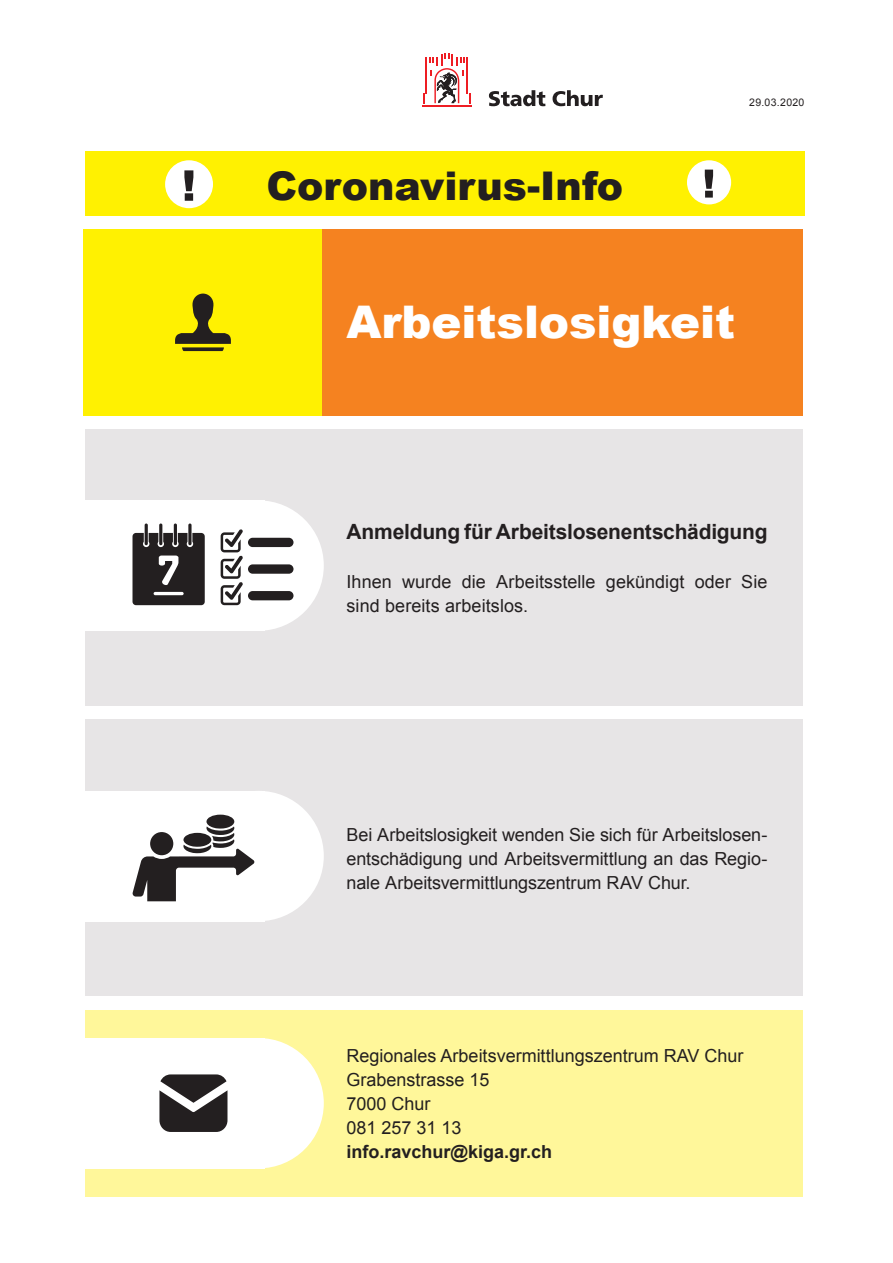
<style>
.page{position:relative;width:893px;height:1263px;background:#fff}
.page>*{position:absolute;margin:0;border:0;box-sizing:border-box;transform-origin:0 0}
.t1{font:900 45px "Arial";color:#fff}
.t2{font:900 39.6px "Arial";color:#231f20}
.t3{font:700 21px "Arial";letter-spacing:-.01em;color:#231f20}
.t4{font:18px/24px "Arial";color:#231f20}
.t5{font:700 18px "Arial";color:#231f20}
.t6{font:10.5px "Arial";letter-spacing:.03em;color:#231f20}
</style>
<div class="page">
<div style="left:85px;top:1010px;width:718px;height:186px;background:#fff79a"></div>
<div style="left:85px;top:229px;width:718px;height:186px;background:#f58220"></div>
<div style="left:85px;top:429px;width:718px;height:277px;background:#e7e5e6"></div>
<div style="left:85px;top:720px;width:718px;height:276px;background:#e7e5e6"></div>
<div style="left:193px;top:500px;width:131px;height:131px;background:#fff;border-radius:50%"></div>
<div style="left:193px;top:791px;width:131px;height:130px;background:#fff;border-radius:50%"></div>
<div style="left:193px;top:1038px;width:131px;height:130px;background:#fff;border-radius:50%"></div>
<div style="left:60px;top:791px;width:204px;height:130px;background:#fff"></div>
<div style="left:60px;top:1038px;width:204px;height:130px;background:#fff"></div>
<div style="left:60px;top:500px;width:204px;height:131px;background:#fff"></div>
<div style="left:84px;top:229px;width:238px;height:186px;background:#fff101"></div>
<svg style="left:132px;top:815px;width:123px;height:86px"></svg>
<svg style="left:188px;top:523px;width:4px;height:22px"></svg>
<hr style="left:174px;top:523px;width:3px;height:22px;background:#231f20;border-radius:2px">
<hr style="left:159px;top:523px;width:3px;height:22px;background:#231f20;border-radius:2px">
<hr style="left:145px;top:523px;width:3px;height:22px;background:#231f20;border-radius:2px">
<svg style="left:132px;top:533px;width:73px;height:72px;background:#3b3738"></svg>
<svg style="left:221px;top:529px;width:22px;height:76px"></svg>
<div style="left:248px;top:538px;width:45px;height:9px;background:#231f20;border-radius:5px"></div>
<div style="left:248px;top:564px;width:45px;height:10px;background:#231f20;border-radius:5px"></div>
<div style="left:248px;top:591px;width:45px;height:9px;background:#231f20;border-radius:5px"></div>
<svg style="left:159px;top:1074px;width:68px;height:58px"></svg>
<div style="left:85px;top:151px;width:719px;height:64px;background:#fff101"></div>
<div style="left:165px;top:160px;width:48px;height:48px;background:#fff;border-radius:50%"></div>
<svg style="left:184px;top:170px;width:9px;height:31px"></svg>
<div style="left:687px;top:160px;width:44px;height:44px;background:#fff;border-radius:50%"></div>
<svg style="left:705px;top:170px;width:8px;height:28px"></svg>
<svg style="left:489px;top:90px;width:114px;height:16px"></svg>
<hr style="left:422px;top:105px;width:50px;height:1px;background:#ee1d23">
<svg style="left:424px;top:54px;width:46px;height:49px"></svg>
<svg style="left:175px;top:294px;width:56px;height:57px"></svg>
<h2 class="t2" style="left:266px;top:157px;width:358px">Coronavirus-Info</h2>
<p class="t6" style="left:749px;top:96px;width:57px">29.03.2020</p>
<h1 class="t1" style="left:347px;top:290px;width:390px">Arbeitslosigkeit</h1>
<p class="t3" style="left:347px;top:517px;width:422px">Anmeldung für Arbeitslosenentschädigung</p>
<p class="t4" style="left:347px;top:570px;width:422px">Ihnen wurde die Arbeitsstelle gekündigt oder Sie sind bereits arbeitslos.</p>
<p class="t4" style="left:347px;top:822px;width:422px;text-align:justify">Bei Arbeitslosigkeit wenden Sie sich für Arbeitslosen&shy;entschädigung und Arbeitsvermittlung an das Regio&shy;nale Arbeitsvermittlungszentrum RAV Chur.</p>
<p class="t4" style="left:347px;top:1043px;width:398px">Regionales Arbeitsvermittlungszentrum RAV Chur<br>Grabenstrasse 15<br>7000 Chur<br>081 257 31 13</p>
<p class="t5" style="left:347px;top:1139px;width:207px">info.ravchur@kiga.gr.ch</p>
</div>
